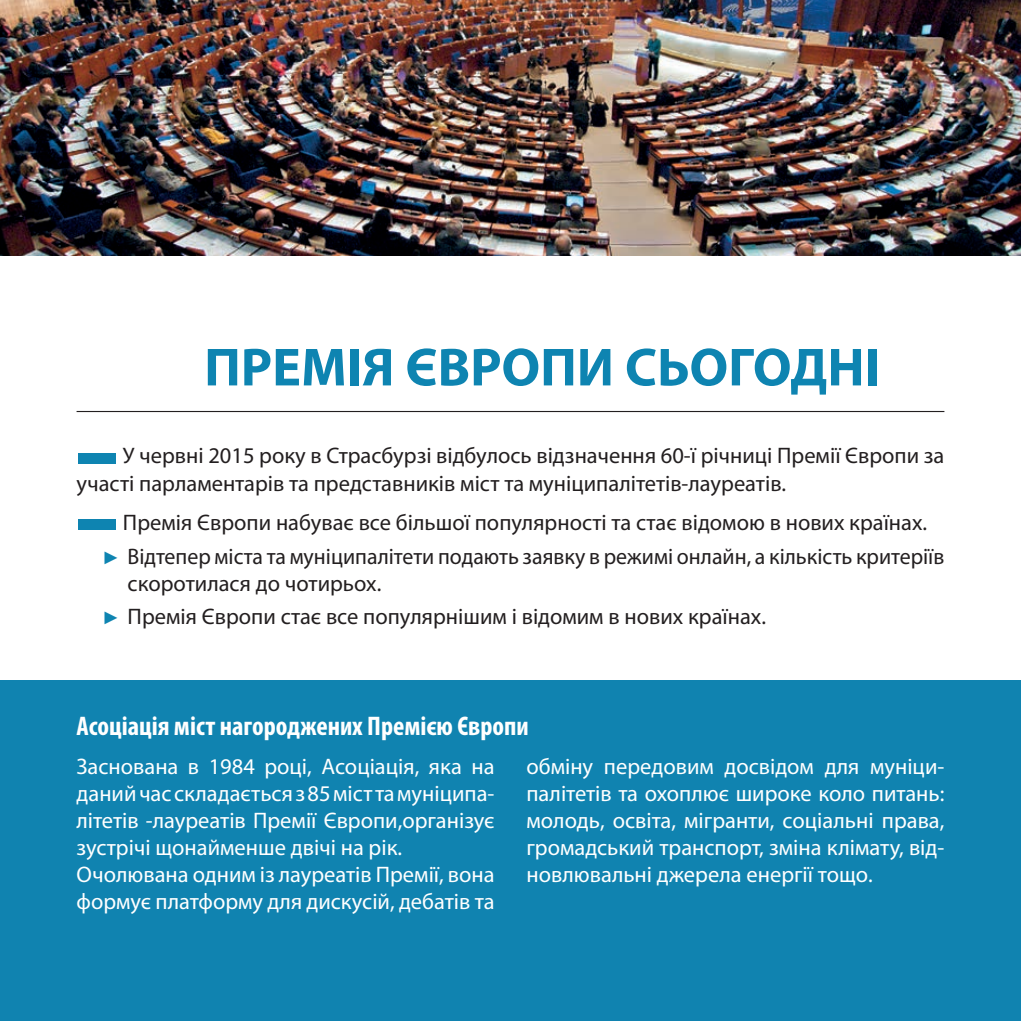
<style>
.page{position:relative;width:1021px;height:1021px;background:#fff}
.page>*{position:absolute;margin:0;border:0;box-sizing:border-box;transform-origin:0 0}
.t1{font:700 54px "Myriad Pro";color:#0e84b1}
.t2{font:700 condensed 27px "Myriad Pro";color:#fff}
.t3{font:22.5px/27px "Myriad Pro";color:#fff}
.t4{font:22.5px/33.3px "Myriad Pro";color:#231f20}
.s1{color:#0e84b1}
.s2{font-family:"Arial";font-size:18px;color:#0e84b1}
</style>
<div class="page">
<hr style="left:1020px;top:850px;width:1px;height:170px;background:#4bb1db">
<hr style="left:77px;top:411px;width:867px;height:1px;background:#231f20">
<div style="left:0;top:680px;width:1020px;height:340px;background:#1083b0"></div>
<img style="left:0;top:0;width:1020px;height:255px">
<h1 class="t1" style="left:204px;top:332px;width:677px">ПРЕМІЯ ЄВРОПИ СЬОГОДНІ</h1>
<p class="t4" style="left:77px;top:442px;width:869px;line-height:27px"><span class="s1">■</span>У червні 2015 року в Страсбурзі відбулось відзначення 60-ї річниці Премії Європи за участі парламентарів та представників міст та муніципалітетів-лауреатів.</p>
<p class="t4" style="left:102px;top:505px;width:843px;text-indent:-26px"><span class="s1">■</span>Премія Європи набуває все більшої популярності та стає відомою в нових країнах. <span class="s2">►</span> Відтепер міста та муніципалітети подають заявку в режимі онлайн, а кількість критеріїв</p>
<p class="t4" style="left:102px;top:566px;width:665px;text-indent:26px">скоротилася до чотирьох.<br><span class="s2">►</span> Премія Європи стає все популярнішим і відомим в нових країнах.</p>
<p class="t2" style="left:77px;top:708px;width:453px">Асоціація міст нагороджених Премією Європи</p>
<p class="t3" style="left:77px;top:753px;width:419px">Заснована в 1984 році, Асоціація, яка на даний час складається з 85 міст та муніципа&shy;літетів -лауреатів Премії Європи,організує зустрічі щонайменше двічі на рік.<br>Очолювана одним із лауреатів Премії, вона формує платформу для дискусій, дебатів та</p>
<p class="t3" style="left:526px;top:753px;width:419px;text-align:justify">обміну передовим досвідом для муніци&shy;палітетів та охоплює широке коло питань: молодь, освіта, мігранти, соціальні права, громадський транспорт, зміна клімату, від&shy;новлювальні джерела енергії тощо.</p>
</div>
